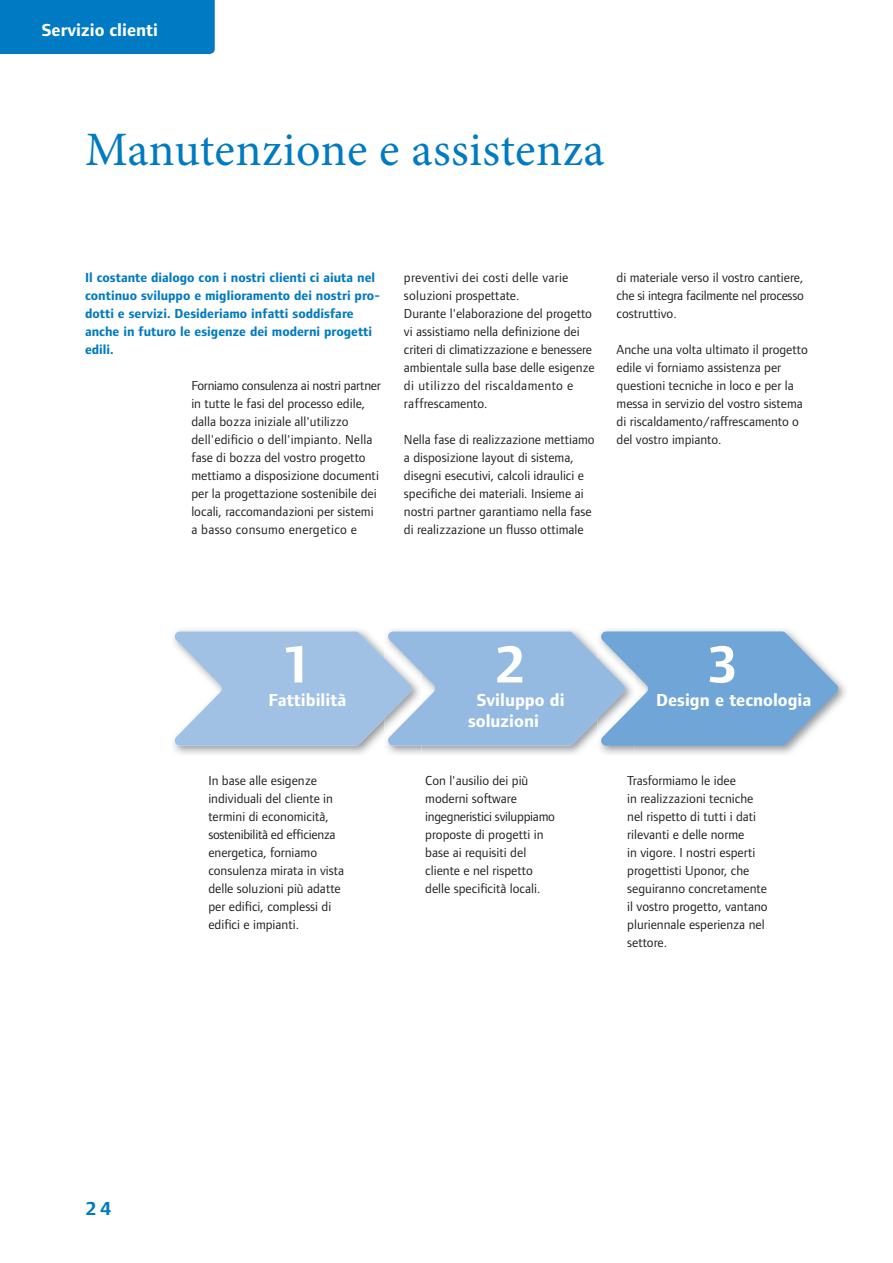
<style>
.page{position:relative;width:893px;height:1263px;background:#fff}
.page>*{position:absolute;margin:0;border:0;box-sizing:border-box;transform-origin:0 0}
.t1{font:700 54px "Foundry Form Sans";color:#fff}
.t2{font:48px "Minion Pro";letter-spacing:.01em;color:#007ac2}
.t3{font:700 19.5px "Foundry Form Sans";color:#007ac2}
.t4{font:700 18px/21px "Foundry Form Sans";color:#fff}
.t5{font:13.5px/18px "Foundry Form Sans";color:#231f20}
.t6{font:700 13.5px/18px "Foundry Form Sans";color:#007ac2}
</style>
<div class="page">
<div style="left:0;top:0;width:215px;height:54px;background:#007ac2"></div>
<img style="left:635px;top:629px;width:211px;height:125px">
<img style="left:598px;top:628px;width:37px;height:127px">
<svg style="left:174px;top:631px;width:665px;height:115px;background:#9bbee1"></svg>
<h3 class="t4" style="left:42px;top:21px;width:118px">Servizio clienti</h3>
<h2 class="t2" style="left:85px;top:130px;width:521px">Manutenzione e assistenza</h2>
<p class="t5" style="left:404px;top:270px;width:192px">preventivi dei costi delle varie soluzioni prospettate.<br>Durante l'elaborazione del progetto vi assistiamo nella definizione dei criteri di climatizzazione e benessere ambientale sulla base delle esigenze di utilizzo del riscaldamento e raffrescamento.</p>
<p class="t5" style="left:404px;top:432px;width:192px">Nella fase di realizzazione mettiamo a disposizione layout di sistema, disegni esecutivi, calcoli idraulici e specifiche dei materiali. Insieme ai nostri partner garantiamo nella fase di realizzazione un flusso ottimale</p>
<p class="t6" style="left:85px;top:270px;width:296px">Il costante dialogo con i nostri clienti ci aiuta nel continuo sviluppo e miglioramento dei nostri pro&shy;dotti e servizi. Desideriamo infatti soddisfare anche in futuro le esigenze dei moderni progetti edili.</p>
<p class="t5" style="left:617px;top:270px;width:189px;text-align:justify">di materiale verso il vostro cantiere, che si integra facilmente nel processo costruttivo.</p>
<p class="t5" style="left:617px;top:342px;width:193px">Anche una volta ultimato il progetto edile vi forniamo assistenza per questioni tecniche in loco e per la messa in servizio del vostro sistema di riscaldamento/raffrescamento o del vostro impianto.</p>
<p class="t5" style="left:191px;top:378px;width:191px">Forniamo consulenza ai nostri partner in tutte le fasi del processo edile, dalla bozza iniziale all'utilizzo dell'edificio o dell'impianto. Nella fase di bozza del vostro progetto mettiamo a disposizione documenti per la progettazione sostenibile dei locali, raccomandazioni per sistemi a basso consumo energetico e</p>
<h1 class="t1" style="left:281px;top:644px;width:35px">1</h1>
<h1 class="t1" style="left:494px;top:644px;width:35px">2</h1>
<h1 class="t1" style="left:706px;top:644px;width:35px">3</h1>
<h3 class="t4" style="left:269px;top:691px;width:79px">Fattibilità</h3>
<h3 class="t4" style="left:468px;top:691px;width:98px;text-indent:9px">Sviluppo di soluzioni</h3>
<h3 class="t4" style="left:656px;top:691px;width:157px">Design e tecnologia</h3>
<p class="t5" style="left:208px;top:773px;width:137px">In base alle esigenze individuali del cliente in termini di economicità, sostenibilità ed efficienza energetica, forniamo consulenza mirata in vista delle soluzioni più adatte per edifici, complessi di edifici e impianti.</p>
<p class="t5" style="left:425px;top:773px;width:131px">Con l'ausilio dei più moderni software ingegneristici sviluppiamo proposte di progetti in base ai requisiti del cliente e nel rispetto delle specificità locali.</p>
<p class="t5" style="left:627px;top:773px;width:142px">Trasformiamo le idee<br>in realizzazioni tecniche nel rispetto di tutti i dati rilevanti e delle norme<br>in vigore. I nostri esperti progettisti Uponor, che seguiranno concretamente il vostro progetto, vantano pluriennale esperienza nel settore.</p>
<h3 class="t3" style="left:85px;top:1201px;width:28px">24</h3>
</div>
